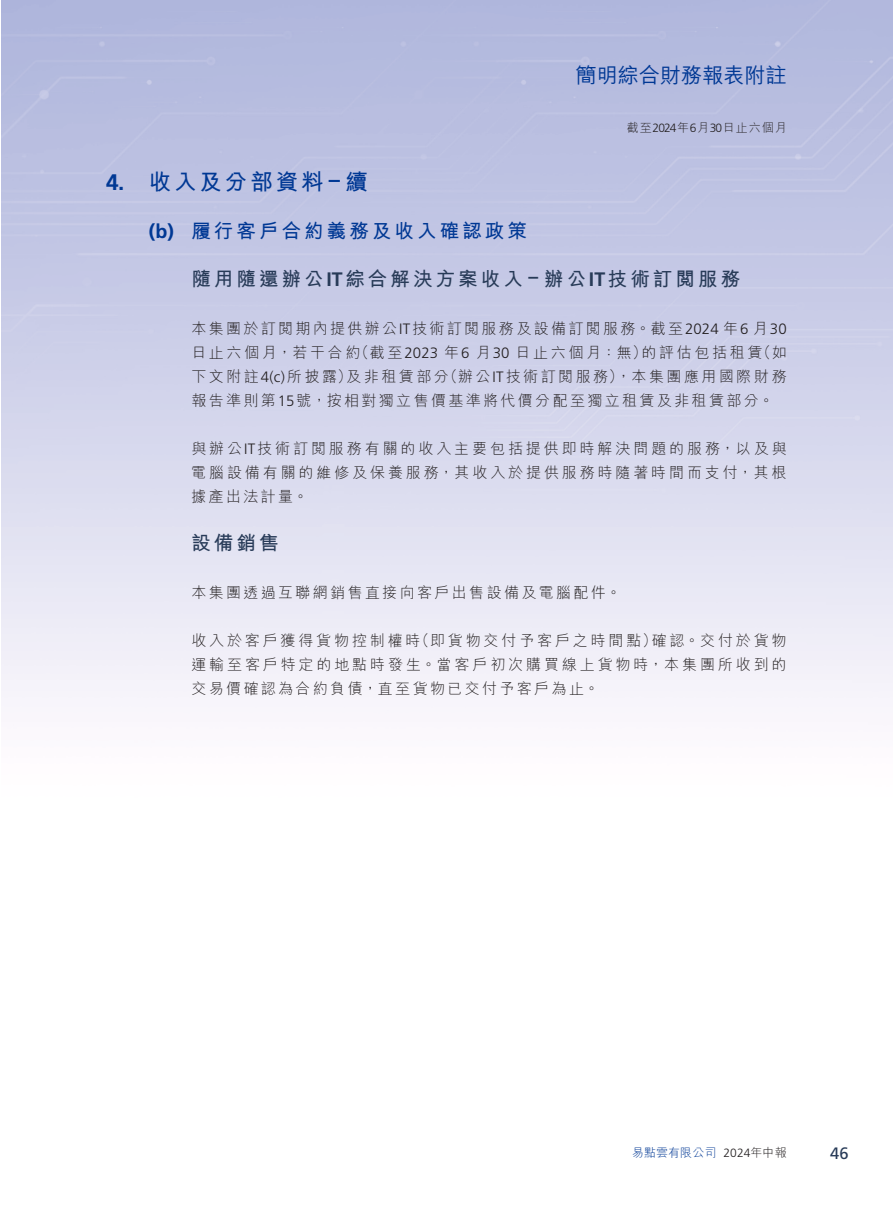
<style>
.page{position:relative;width:893px;height:1212px;background:#fff}
.page>*{position:absolute;margin:0;border:0;box-sizing:border-box;transform-origin:0 0}
.t1{font:700 22.5px "M Hei HK";letter-spacing:.13em;color:#003894}
.t2{font:700 22.5px "Frutiger LT Pro";color:#003894}
.t3{font:500 21px "M Hei HK";letter-spacing:.005em;color:#003894}
.t4{font:700 19.5px "M Hei HK";letter-spacing:.16em;color:#283b58}
.t5{font:700 19.5px "M Hei HK";letter-spacing:.16em;color:#003894}
.t6{font:700 19.5px "Frutiger LT Pro";color:#003894}
.t7{font:700 19.5px "Frutiger LT Pro";color:#283b58}
.t8{font:16.5px "Frutiger LT Pro";color:#283b58}
.t9{font:300 15px/24px "M Hei HK";letter-spacing:.17em;color:#231f20;text-align:right}
.t10{font:300 15px/24px "M Hei HK";letter-spacing:.19em;color:#231f20}
.t11{font:300 12px "M Hei HK";letter-spacing:.08em;color:#231f20}
.t12{font:300 12px "Frutiger LT Pro";color:#231f20}
.t13{font:300 12px "M Hei HK";letter-spacing:.01em;color:#003894}
.s1{font-family:"Frutiger LT Pro"}
.s2{font-family:"M Hei HK"}
</style>
<div class="page">
<h1 class="t2" style="left:106px;top:169px;width:20px">4.</h1>
<h1 class="t1" style="left:149px;top:166px;width:176px">收入及分部資料</h1>
<h1 class="t1" style="left:345px;top:166px;width:24px">續</h1>
<h1 class="t2" style="left:329px;top:166px;width:13px">–</h1>
<h3 class="t6" style="left:149px;top:220px;width:27px">b( )</h3>
<h3 class="t5" style="left:191px;top:217px;width:337px">履行客戶合約義務及收入確認政策</h3>
<h2 class="t3" style="left:576px;top:60px;width:212px">簡明綜合財務報表附註</h2>
<p class="t11" style="left:627px;top:119px;width:161px">截至<span class="s1">2024</span>年<span class="s1">6</span>月<span class="s1">30</span>日止六個月</p>
<h3 class="t4" style="left:191px;top:265px;width:333px">隨用隨還辦公<span class="s1">IT</span>綜合解決方案收入</h3>
<p class="t9" style="left:191px;top:316px;width:597px">本集團於訂閱期內提供辦公<span class="s1">IT</span>技術訂閱服務及設備訂閱服務。截至<span class="s1">2024</span> 年 月<span class="s1">6 30</span>的評估包括租 （賃 如</p>
<h3 class="t4" style="left:544px;top:265px;width:198px">辦公<span class="s1">IT</span>技術訂閱服務</h3>
<h3 class="t7" style="left:529px;top:265px;width:11px">–</h3>
<p class="t9" style="left:191px;top:340px;width:597px;text-align:left">日止六個月，若干合 （約 截至<span class="s1">2023</span> 年 月<span class="s1">6 30</span> 日止六個月：無）<br>下文附註 所<span class="s1">)c(4</span> 披露 及） 非租賃部 （分 辦公<span class="s1">IT</span>技術訂閱服務，）本集團應用國際財務報告準則第<span class="s1">15</span>號，按相對獨立售價基準將代價分配至獨立租賃及非租賃部分。</p>
<p class="t9" style="left:191px;top:436px;width:597px;text-align:justify">與辦公<span class="s1">IT</span>技術訂閱服務有關的收入主要包括提供即時解決問題的服務，以及與電腦設備有關的維修及保養服務，其收入於提供服務時隨著時間而支付，其根據產出法計量。</p>
<h3 class="t4" style="left:191px;top:529px;width:89px">設備銷售</h3>
<p class="t9" style="left:191px;top:580px;width:431px">本集團透過互聯網銷售直接向客戶出售設備及電腦配件。</p>
<p class="t9" style="left:651px;top:628px;width:137px">確認。交付於貨物</p>
<p class="t10" style="left:191px;top:628px;width:597px">收入於客戶獲得貨物控制權 （時 即貨物交付予客戶之時間點）<br>運輸至客戶特定的地點時發生。當客戶初次購買線上貨物時，本集團所收到的交易價確認為合約負債，直至貨物已交付予客戶為止。</p>
<p class="t13" style="left:632px;top:1144px;width:86px">易點雲有限公司</p>
<p class="t12" style="left:723px;top:1146px;width:65px">2024<span class="s2">年中報</span></p>
<p class="t8" style="left:830px;top:1144px;width:20px">46</p>
</div>
